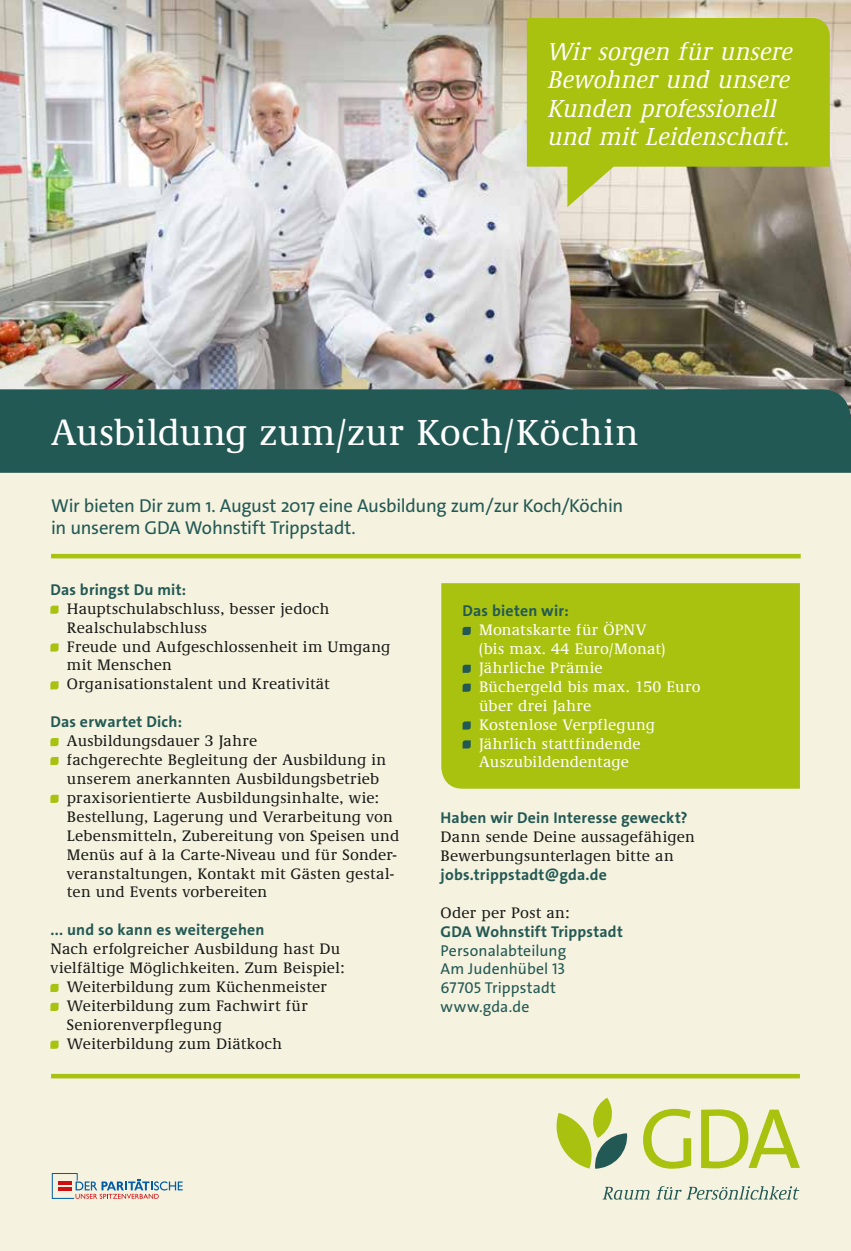
<style>
.page{position:relative;width:851px;height:1251px;background:#fff}
.page>*{position:absolute;margin:0;border:0;box-sizing:border-box;transform-origin:0 0}
.t1{font:500 37.5px "Demos";letter-spacing:.015em;color:#fff}
.t2{font:italic 500 25.5px/28.5px "Demos";letter-spacing:.01em;color:#fff}
.t3{font:18.75px/22.5px "The Sans LP5 Plain";letter-spacing:-.02em;color:#235954}
.t4{font:500 15.75px/18.9px "Demos";letter-spacing:.015em;color:#1a1a18}
.t5{font:500 15.75px/18.9px "Demos";letter-spacing:.015em;color:#fff}
.t6{font:15.75px "The Sans LP7 Bld";letter-spacing:.015em;color:#235954}
.t7{font:15.75px/18.9px "The Sans LP5 Plain";letter-spacing:.005em;color:#235954}
</style>
<div class="page">
<div style="left:0;top:18px;width:850px;height:1232px;background:#f5f2e0"></div>
<svg style="left:52px;top:1173px;width:131px;height:25px"></svg>
<img style="left:0;top:0;width:850px;height:389px">
<div style="left:0;top:389px;width:850px;height:83px;background:#235954"></div>
<svg style="left:602px;top:1186px;width:197px;height:13px"></svg>
<svg style="left:643px;top:1108px;width:156px;height:60px"></svg>
<svg style="left:556px;top:1097px;width:71px;height:71px"></svg>
<div style="left:51px;top:1073px;width:748px;height:5px;background:#a9c210"></div>
<hr style="left:51px;top:554px;width:749px;height:4px;background:#a9c210">
<svg style="left:50px;top:605px;width:9px;height:8px"></svg>
<svg style="left:50px;top:643px;width:9px;height:8px"></svg>
<svg style="left:50px;top:681px;width:9px;height:8px"></svg>
<svg style="left:50px;top:738px;width:9px;height:8px"></svg>
<svg style="left:50px;top:756px;width:9px;height:9px"></svg>
<svg style="left:50px;top:794px;width:9px;height:8px"></svg>
<svg style="left:50px;top:983px;width:9px;height:8px"></svg>
<svg style="left:50px;top:1002px;width:9px;height:8px"></svg>
<svg style="left:50px;top:1040px;width:9px;height:8px"></svg>
<div style="left:441px;top:583px;width:358px;height:205px;background:#a9c210"></div>
<svg style="left:462px;top:626px;width:8px;height:9px"></svg>
<svg style="left:462px;top:664px;width:8px;height:8px"></svg>
<svg style="left:462px;top:683px;width:8px;height:8px"></svg>
<svg style="left:462px;top:721px;width:8px;height:8px"></svg>
<svg style="left:462px;top:740px;width:8px;height:8px"></svg>
<div style="left:526px;top:18px;width:303px;height:149px;background:#a9c210"></div>
<svg style="left:567px;top:160px;width:54px;height:47px"></svg>
<h2 class="t2" style="left:548px;top:38px;width:246px">Wir sorgen für unsere<br>Bewohner und unsere<br>Kunden professionell und mit Leidenschaft.</h2>
<h1 class="t1" style="left:51px;top:412px;width:588px">Ausbildung zum/zur Koch/Köchin</h1>
<p class="t3" style="left:51px;top:494px;width:573px">Wir bieten Dir zum 1. August 2017 eine Ausbildung zum/zur Koch/Köchin in unserem GDA Wohnstift Trippstadt.</p>
<p class="t6" style="left:50px;top:579px;width:137px">Das bringst Du mit:</p>
<p class="t4" style="left:67px;top:599px;width:325px">Hauptschulabschluss, besser jedoch<br>Realschulabschluss<br>Freude und Aufgeschlossenheit im Umgang mit Menschen<br>Organisationstalent und Kreativität</p>
<p class="t6" style="left:50px;top:711px;width:133px">Das erwartet Dich:</p>
<p class="t4" style="left:67px;top:731px;width:334px">Ausbildungsdauer 3 Jahre<br>fachgerechte Begleitung der Ausbildung in unserem anerkannten Ausbildungsbetrieb praxisorientierte Ausbildungsinhalte, wie:<br>Bestellung, Lagerung und Verarbeitung von Lebensmitteln, Zubereitung von Speisen und Menüs auf à la Carte-Niveau und für Sonder&shy;veranstaltungen, Kontakt mit Gästen gestal&shy;ten und Events vorbereiten</p>
<p class="t6" style="left:50px;top:919px;width:216px">... und so kann es weitergehen</p>
<p class="t4" style="left:50px;top:939px;width:291px">Nach erfolgreicher Ausbildung hast Du</p>
<p class="t4" style="left:50px;top:958px;width:295px">vielfältige Möglichkeiten. Zum Beispiel:</p>
<p class="t4" style="left:67px;top:977px;width:261px">Weiterbildung zum Küchenmeister</p>
<p class="t4" style="left:67px;top:996px;width:242px">Weiterbildung zum Fachwirt für</p>
<p class="t4" style="left:67px;top:1015px;width:156px">Seniorenverpflegung</p>
<p class="t4" style="left:67px;top:1034px;width:217px">Weiterbildung zum Diätkoch</p>
<p class="t6" style="left:462px;top:600px;width:108px">Das bieten wir:</p>
<p class="t5" style="left:479px;top:620px;width:223px">Monatskarte für ÖPNV<br>(bis max. 44 Euro/Monat)<br>Jährliche Prämie<br>Büchergeld bis max. 150 Euro über drei Jahre<br>Kostenlose Verpflegung<br>Jährlich stattfindende<br>Auszubildendentage</p>
<p class="t6" style="left:440px;top:807px;width:248px">Haben wir Dein Interesse geweckt?</p>
<p class="t4" style="left:440px;top:827px;width:255px">Dann sende Deine aussagefähigen<br>Bewerbungsunterlagen bitte an</p>
<p class="t6" style="left:440px;top:864px;width:168px">jobs.trippstadt@gda.de</p>
<p class="t4" style="left:440px;top:903px;width:130px">Oder per Post an:</p>
<p class="t6" style="left:440px;top:921px;width:184px">GDA Wohnstift Trippstadt</p>
<p class="t7" style="left:440px;top:940px;width:127px">Personalabteilung<br>Am Judenhübel 13<br>67705 Trippstadt www.gda.de</p>
</div>
